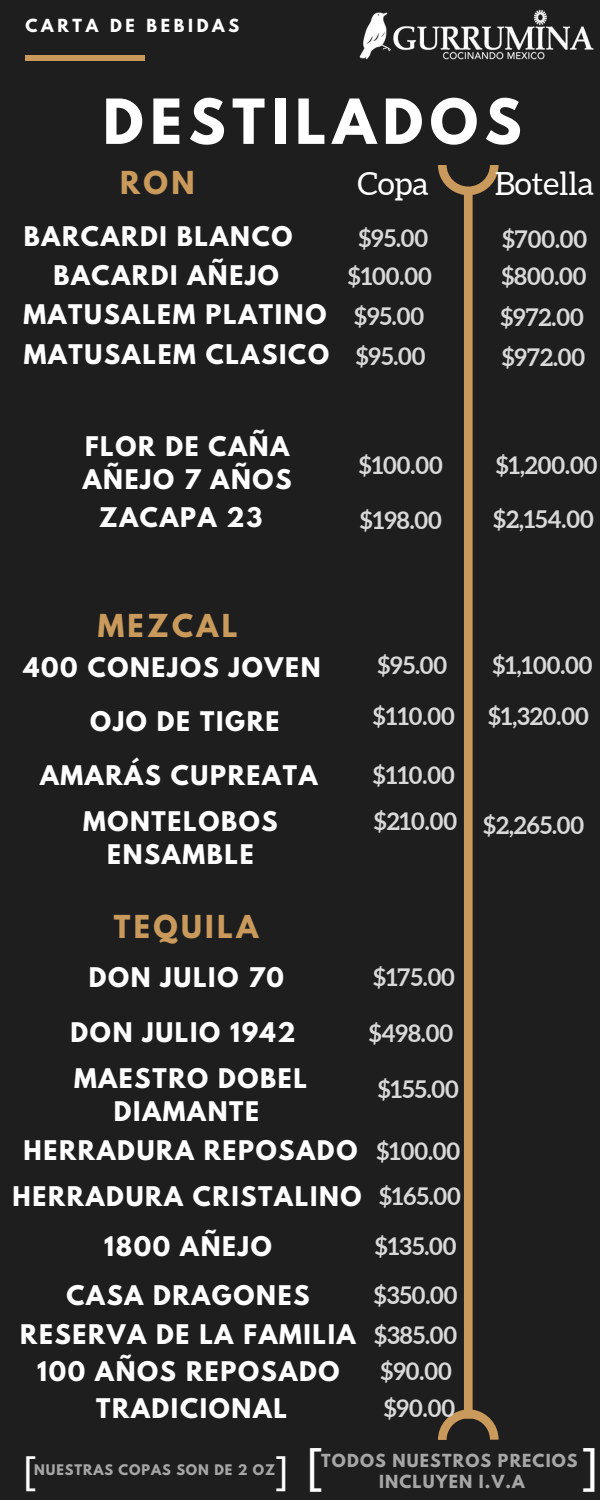
<style>
.page{position:relative;width:600px;height:1500px;background:#1e1e1e}
.page>*{position:absolute;margin:0;border:0;box-sizing:border-box;transform-origin:0 0}
.t1{font:700 55px "League Spartan";letter-spacing:.12em;color:#fff}
.t2{font:50px "Open Sans";color:#fff}
.t3{font:40px "Open Sans";color:#fff}
.t4{font:32px "Aleo";color:#fff}
.t5{font:700 28px "League Spartan";letter-spacing:.12em;color:#c99a5b}
.t6{font:700 24px/33px "League Spartan";letter-spacing:.07em;color:#fff;text-align:center}
.t7{font:700 24px "Aleo";color:#d9d9d9}
.t8{font:700 16px "League Spartan";letter-spacing:.07em;color:#a6a6a6}
.t9{font:700 16px "League Spartan";letter-spacing:.23em;color:#fff}
.t10{font:700 13px "League Spartan";letter-spacing:.07em;color:#a6a6a6}
</style>
<div class="page">
<svg style="left:438px;top:165px;width:61px;height:1275px"></svg>
<div style="left:25px;top:55px;width:120px;height:6px;background:#c99a5b"></div>
<img style="left:359px;top:9px;width:235px;height:51px">
<h5 class="t9" style="left:26px;top:18px;width:215px">CARTA DE BEBIDAS</h5>
<p class="t1" style="left:103px;top:94px;width:420px">DESTILADOS</p>
<h4 class="t5" style="left:120px;top:169px;width:76px">RON</h4>
<h1 class="t4" style="left:357px;top:165px;width:73px">Copa</h1>
<h2 class="t4" style="left:495px;top:165px;width:101px">Botella</h2>
<h5 class="t6" style="left:24px;top:223px;width:270px">BARCARDI BLANCO</h5>
<h4 class="t7" style="left:358px;top:225px;width:71px">$95.00</h4>
<h5 class="t7" style="left:502px;top:226px;width:87px">$700.00</h5>
<h6 class="t6" style="left:53px;top:262px;width:227px">BACARDI AÑEJO</h6>
<h2 class="t6" style="left:23px;top:301px;width:305px">MATUSALEM PLATINO</h2>
<h5 class="t7" style="left:348px;top:262px;width:85px">$100.00</h5>
<h5 class="t7" style="left:501px;top:263px;width:87px">$800.00</h5>
<h4 class="t7" style="left:354px;top:302px;width:71px">$95.00</h4>
<h4 class="t7" style="left:500px;top:303px;width:85px">$972.00</h4>
<h5 class="t6" style="left:24px;top:341px;width:307px">MATUSALEM CLASICO</h5>
<h4 class="t7" style="left:356px;top:343px;width:71px">$95.00</h4>
<h5 class="t7" style="left:502px;top:343px;width:85px">$972.00</h5>
<h3 class="t6" style="left:83px;top:433px;width:210px;text-align:left">FLOR DE CAÑA<br>AÑEJO 7 AÑOS</h3>
<h5 class="t6" style="left:99px;top:504px;width:164px">ZACAPA 23</h5>
<h5 class="t7" style="left:359px;top:451px;width:85px">$100.00</h5>
<h5 class="t7" style="left:496px;top:452px;width:103px">$1,200.00</h5>
<h5 class="t7" style="left:360px;top:507px;width:83px">$198.00</h5>
<h4 class="t7" style="left:493px;top:506px;width:102px">$2,154.00</h4>
<h5 class="t5" style="left:98px;top:611px;width:141px">MEZCAL</h5>
<h3 class="t6" style="left:24px;top:654px;width:299px">400 CONEJOS JOVEN</h3>
<h5 class="t7" style="left:377px;top:652px;width:71px">$95.00</h5>
<h5 class="t7" style="left:492px;top:652px;width:102px">$1,100.00</h5>
<h4 class="t6" style="left:90px;top:708px;width:191px">OJO DE TIGRE</h4>
<h5 class="t7" style="left:373px;top:702px;width:83px">$110.00</h5>
<h5 class="t7" style="left:488px;top:703px;width:102px">$1,320.00</h5>
<h4 class="t6" style="left:40px;top:762px;width:279px">AMARÁS CUPREATA</h4>
<h5 class="t7" style="left:373px;top:761px;width:83px">$110.00</h5>
<h4 class="t6" style="left:83px;top:808px;width:196px">MONTELOBOS<br>ENSAMBLE</h4>
<h5 class="t7" style="left:374px;top:807px;width:85px">$210.00</h5>
<h4 class="t7" style="left:483px;top:811px;width:102px">$2,265.00</h4>
<h4 class="t5" style="left:114px;top:913px;width:146px">TEQUILA</h4>
<h5 class="t6" style="left:89px;top:963px;width:197px">DON JULIO 70</h5>
<h4 class="t7" style="left:373px;top:963px;width:83px">$175.00</h4>
<h5 class="t6" style="left:71px;top:1019px;width:227px">DON JULIO 1942</h5>
<h3 class="t7" style="left:369px;top:1019px;width:86px">$498.00</h3>
<h5 class="t6" style="left:74px;top:1065px;width:235px">MAESTRO DOBEL<br>DIAMANTE</h5>
<h4 class="t7" style="left:378px;top:1076px;width:83px">$155.00</h4>
<h5 class="t6" style="left:23px;top:1137px;width:335px">HERRADURA REPOSADO</h5>
<h4 class="t7" style="left:376px;top:1137px;width:85px">$100.00</h4>
<h5 class="t6" style="left:13px;top:1183px;width:351px">HERRADURA CRISTALINO</h5>
<h4 class="t7" style="left:379px;top:1183px;width:83px">$165.00</h4>
<h4 class="t6" style="left:104px;top:1233px;width:169px">1800 AÑEJO</h4>
<h5 class="t7" style="left:375px;top:1232px;width:83px">$135.00</h5>
<h5 class="t6" style="left:66px;top:1282px;width:245px">CASA DRAGONES</h5>
<h4 class="t7" style="left:374px;top:1282px;width:85px">$350.00</h4>
<h5 class="t6" style="left:20px;top:1321px;width:337px">RESERVA DE LA FAMILIA</h5>
<h4 class="t7" style="left:374px;top:1321px;width:84px">$385.00</h4>
<p class="t6" style="left:37px;top:1358px;width:304px">100 AÑOS REPOSADO</p>
<h6 class="t7" style="left:381px;top:1357px;width:73px">$90.00</h6>
<p class="t6" style="left:96px;top:1395px;width:192px">TRADICIONAL</p>
<p class="t7" style="left:384px;top:1395px;width:73px">$90.00</p>
<h4 class="t3" style="left:23px;top:1442px;width:15px">[</h4>
<h4 class="t3" style="left:275px;top:1442px;width:15px">]</h4>
<h5 class="t10" style="left:34px;top:1463px;width:243px">NUESTRAS COPAS SON DE 2 OZ</h5>
<h4 class="t2" style="left:306px;top:1430px;width:18px">[</h4>
<h4 class="t2" style="left:582px;top:1430px;width:18px">]</h4>
<h5 class="t8" style="left:321px;top:1452px;width:258px">TODOS NUESTROS PRECIOS</h5>
<h5 class="t8" style="left:379px;top:1474px;width:147px">INCLUYEN I.V.A</h5>
</div>
